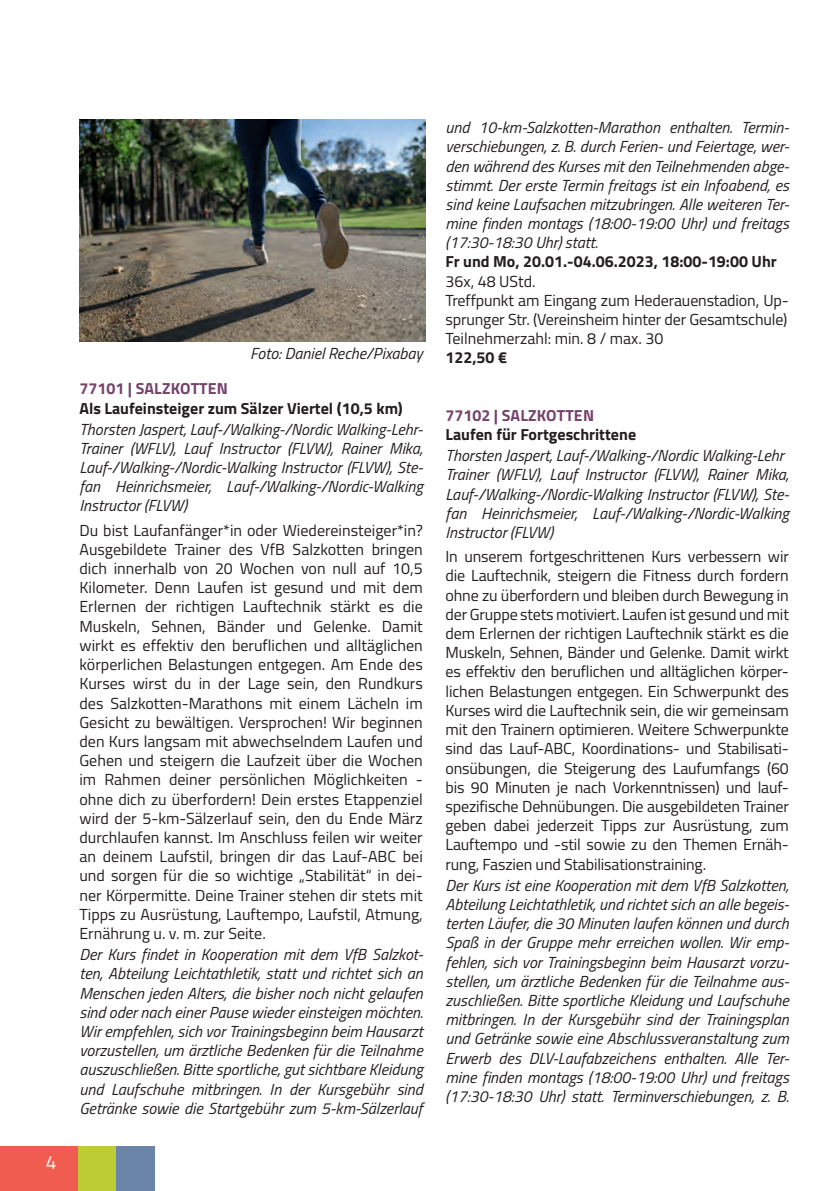
<style>
.page{position:relative;width:840px;height:1191px;background:#fff}
.page>*{position:absolute;margin:0;border:0;box-sizing:border-box;transform-origin:0 0}
.t1{font:19px "Titillium";color:#fff}
.t2{font:16px/19.2px "Titillium";letter-spacing:-.01em;color:#231f20;text-align:justify}
.t3{font:italic 16px/19.2px "Titillium";color:#231f20;text-align:justify}
.t4{font:700 16px "Titillium";color:#231f20}
.t5{font:700 16px "Titillium";letter-spacing:.005em;color:#74426a}
</style>
<div class="page">
<div style="left:0;top:1145px;width:78px;height:46px;background:#f15c51"></div>
<div style="left:78px;top:1145px;width:39px;height:46px;background:#bccc32"></div>
<div style="left:117px;top:1145px;width:38px;height:46px;background:#6b85a9"></div>
<img style="left:79px;top:119px;width:346px;height:223px">
<p class="t1" style="left:46px;top:1148px;width:12px">4</p>
<p class="t3" style="left:250px;top:343px;width:174px">Foto: Daniel Reche/Pixabay</p>
<p class="t5" style="left:79px;top:376px;width:150px">77101 | SALZKOTTEN</p>
<p class="t4" style="left:79px;top:396px;width:325px">Als Laufeinsteiger zum Sälzer Viertel (10,5 km)</p>
<p class="t3" style="left:79px;top:418px;width:345px">Thorsten Jaspert, Lauf-/Walking-/Nordic Walking-Lehr-Trainer (WFLV), Lauf Instructor (FLVW), Rainer Mika, Lauf-/Walking-/Nordic-Walking Instructor (FLVW), Ste&shy;fan Heinrichsmeier, Lauf-/Walking-/Nordic-Walking Instructor (FLVW)</p>
<p class="t2" style="left:79px;top:519px;width:345px">Du bist Laufanfänger*in oder Wiedereinsteiger*in?<br>Ausgebildete Trainer des VfB Salzkotten bringen dich innerhalb von 20 Wochen von null auf 10,5<br>Kilometer. Denn Laufen ist gesund und mit dem Erlernen der richtigen Lauftechnik stärkt es die Muskeln, Sehnen, Bänder und Gelenke. Damit wirkt es effektiv den beruflichen und alltäglichen körperlichen Belastungen entgegen. Am Ende des Kurses wirst du in der Lage sein, den Rundkurs des Salzkotten-Marathons mit einem Lächeln im Gesicht zu bewältigen. Versprochen! Wir beginnen den Kurs langsam mit abwechselndem Laufen und Gehen und steigern die Laufzeit über die Wochen im Rahmen deiner persönlichen Möglichkeiten - ohne dich zu überfordern! Dein erstes Etappenziel wird der 5-km-Sälzerlauf sein, den du Ende März durchlaufen kannst. Im Anschluss feilen wir weiter an deinem Laufstil, bringen dir das Lauf-ABC bei und sorgen für die so wichtige „Stabilität“ in dei&shy;ner Körpermitte. Deine Trainer stehen dir stets mit Tipps zu Ausrüstung, Lauftempo, Laufstil, Atmung, Ernährung u. v. m. zur Seite.</p>
<p class="t3" style="left:79px;top:944px;width:345px">Der Kurs findet in Kooperation mit dem VfB Salzkot&shy;ten, Abteilung Leichtathletik, statt und richtet sich an Menschen jeden Alters, die bisher noch nicht gelaufen sind oder nach einer Pause wieder einsteigen möchten.<br>Wir empfehlen, sich vor Trainingsbeginn beim Hausarzt vorzustellen, um ärztliche Bedenken für die Teilnahme auszuschließen. Bitte sportliche, gut sichtbare Kleidung und Laufschuhe mitbringen. In der Kursgebühr sind Getränke sowie die Startgebühr zum 5-km-Sälzerlauf</p>
<p class="t3" style="left:445px;top:117px;width:345px">und 10-km-Salzkotten-Marathon enthalten. Termin&shy;verschiebungen, z. B. durch Ferien- und Feiertage, wer&shy;den während des Kurses mit den Teilnehmenden abge&shy;stimmt. Der erste Termin freitags ist ein Infoabend, es sind keine Laufsachen mitzubringen. Alle weiteren Ter&shy;mine finden montags (18:00-19:00 Uhr) und freitags (17:30-18:30 Uhr) statt.</p>
<p class="t4" style="left:445px;top:249px;width:332px">Fr und Mo, 20.01.-04.06.2023, 18:00-19:00 Uhr</p>
<p class="t2" style="left:445px;top:270px;width:345px;text-align:left">36x, 48 UStd.<br>Treffpunkt am Eingang zum Hederauenstadion, Up&shy;sprunger Str. (Vereinsheim hinter der Gesamtschule)<br>Teilnehmerzahl: min. 8 / max. 30</p>
<p class="t4" style="left:445px;top:345px;width:63px">122,50 €</p>
<p class="t5" style="left:445px;top:403px;width:150px">77102 | SALZKOTTEN</p>
<p class="t4" style="left:445px;top:422px;width:192px">Laufen für Fortgeschrittene</p>
<p class="t3" style="left:445px;top:445px;width:345px;text-align:left">Thorsten Jaspert, Lauf-/Walking-/Nordic Walking-Lehr Trainer (WFLV), Lauf Instructor (FLVW), Rainer Mika, Lauf-/Walking-/Nordic-Walking Instructor (FLVW), Ste&shy;fan Heinrichsmeier, Lauf-/Walking-/Nordic-Walking Instructor (FLVW)</p>
<p class="t2" style="left:445px;top:546px;width:345px">In unserem fortgeschrittenen Kurs verbessern wir die Lauftechnik, steigern die Fitness durch fordern ohne zu überfordern und bleiben durch Bewegung in der Gruppe stets motiviert. Laufen ist gesund und mit dem Erlernen der richtigen Lauftechnik stärkt es die Muskeln, Sehnen, Bänder und Gelenke. Damit wirkt es effektiv den beruflichen und alltäglichen körper&shy;lichen Belastungen entgegen. Ein Schwerpunkt des Kurses wird die Lauftechnik sein, die wir gemeinsam mit den Trainern optimieren. Weitere Schwerpunkte sind das Lauf-ABC, Koordinations- und Stabilisati&shy;onsübungen, die Steigerung des Laufumfangs (60 bis 90 Minuten je nach Vorkenntnissen) und lauf&shy;spezifische Dehnübungen. Die ausgebildeten Trainer geben dabei jederzeit Tipps zur Ausrüstung, zum Lauftempo und -stil sowie zu den Themen Ernäh&shy;rung, Faszien und Stabilisationstraining.</p>
<p class="t3" style="left:445px;top:874px;width:345px">Der Kurs ist eine Kooperation mit dem VfB Salzkotten, Abteilung Leichtathletik, und richtet sich an alle begeis&shy;terten Läufer, die 30 Minuten laufen können und durch Spaß in der Gruppe mehr erreichen wollen. Wir emp&shy;fehlen, sich vor Trainingsbeginn beim Hausarzt vorzu&shy;stellen, um ärztliche Bedenken für die Teilnahme aus&shy;zuschließen. Bitte sportliche Kleidung und Laufschuhe mitbringen. In der Kursgebühr sind der Trainingsplan und Getränke sowie eine Abschlussveranstaltung zum Erwerb des DLV-Laufabzeichens enthalten. Alle Ter&shy;mine finden montags (18:00-19:00 Uhr) und freitags (17:30-18:30 Uhr) statt. Terminverschiebungen, z. B.</p>
</div>
